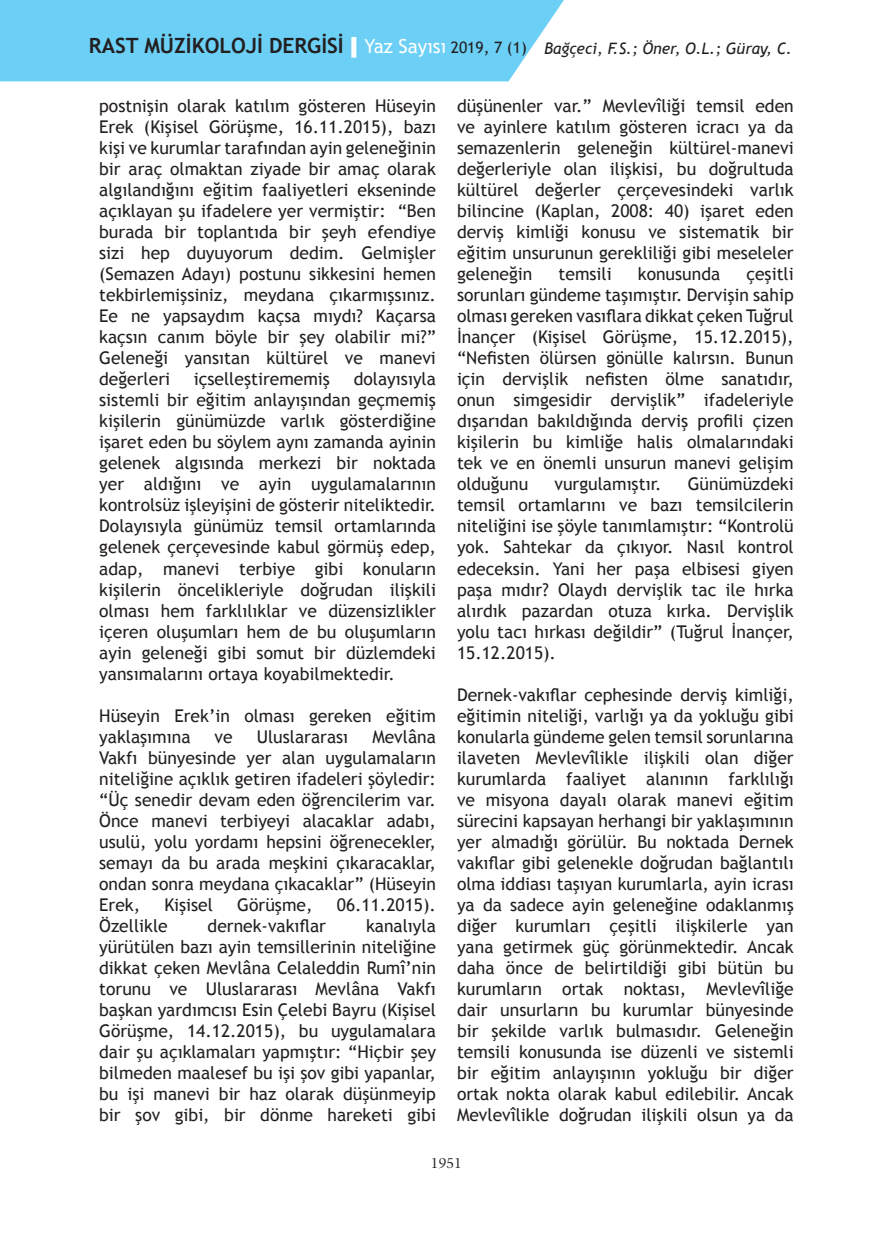
<style>
.page{position:relative;width:893px;height:1241px;background:#fff}
.page>*{position:absolute;margin:0;border:0;box-sizing:border-box;transform-origin:0 0}
.t1{font:17.5px/21px "Trebuchet MS";color:#231f20;text-align:justify}
.t2{font:italic 15.75px "Trebuchet MS";color:#231f20}
.t3{font:14px "Trump Mediaeval";color:#231f20}
.s1{font-weight:700;font-style:normal;font-size:21px}
.s2{font-style:normal;font-size:21px;color:#fff}
.s3{font-style:normal;font-size:19.25px;color:#fff}
.s4{font-style:normal}
</style>
<div class="page">
<div style="left:0;top:0;width:564px;height:81px;background:#6bcff6"></div>
<div style="left:351px;top:37px;width:5px;height:21px;border:4px solid #fff"></div>
<p class="t2" style="left:89px;top:38px;width:704px"><span class="s1">RAST MÜZIKOLOJI DERGISI</span> <span class="s2">|</span> <span class="s3">Yaz Sayısı</span> <span class="s4">2019, 7 (1)</span> Bağçeci, F.S.; Öner, O.L.; Güray, C.</p>
<p class="t1" style="left:99px;top:95px;width:338px">postnişin olarak katılım gösteren Hüseyin Erek (Kişisel Görüşme, 16.11.2015), bazı kişi ve kurumlar tarafından ayin geleneğinin bir araç olmaktan ziyade bir amaç olarak algılandığını eğitim faaliyetleri ekseninde açıklayan şu ifadelere yer vermiştir: “Ben burada bir toplantıda bir şeyh efendiye sizi hep duyuyorum dedim. Gelmişler (Semazen Adayı) postunu sikkesini hemen tekbirlemişsiniz, meydana çıkarmışsınız.<br>Ee ne yapsaydım kaçsa mıydı? Kaçarsa kaçsın canım böyle bir şey olabilir mi?” Geleneği yansıtan kültürel ve manevi değerleri</p>
<p class="t1" style="left:99px;top:368px;width:338px;text-indent:255px">dolayısıyla sistemli bir eğitim anlayışından geçmemiş kişilerin günümüzde varlık gösterdiğine işaret eden bu söylem aynı zamanda ayinin gelenek algısında merkezi bir noktada yer aldığını ve ayin uygulamalarının kontrolsüz işleyişini de gösterir niteliktedir.<br>Dolayısıyla günümüz temsil ortamlarında gelenek çerçevesinde kabul görmüş edep, adap, manevi terbiye gibi konuların kişilerin öncelikleriyle doğrudan ilişkili olması hem farklılıklar ve düzensizlikler içeren oluşumları hem de bu oluşumların ayin geleneği gibi somut bir düzlemdeki yansımalarını ortaya koyabilmektedir.</p>
<p class="t1" style="left:99px;top:704px;width:338px">Hüseyin Erek’in olması gereken eğitim yaklaşımına</p>
<p class="t1" style="left:194px;top:368px;width:138px">içselleştirememiş</p>
<p class="t1" style="left:99px;top:725px;width:338px;text-indent:273px">Mevlâna Vakfı bünyesinde yer alan uygulamaların niteliğine açıklık getiren ifadeleri şöyledir: “Üç senedir devam eden öğrencilerim var.<br>Önce manevi terbiyeyi alacaklar adabı, usulü, yolu yordamı hepsini öğrenecekler, semayı da bu arada meşkini çıkaracaklar, ondan sonra meydana çıkacaklar” (Hüseyin Erek,</p>
<p class="t1" style="left:215px;top:725px;width:20px">ve</p>
<p class="t1" style="left:257px;top:725px;width:93px">Uluslararası</p>
<p class="t1" style="left:165px;top:893px;width:50px">Kişisel</p>
<p class="t1" style="left:237px;top:893px;width:77px">Görüşme,</p>
<p class="t1" style="left:337px;top:893px;width:101px">06.11.2015).</p>
<p class="t1" style="left:99px;top:914px;width:70px">Özellikle</p>
<p class="t1" style="left:208px;top:914px;width:120px">dernek-vakıflar</p>
<p class="t1" style="left:99px;top:914px;width:338px;text-indent:267px">kanalıyla yürütülen bazı ayin temsillerinin niteliğine dikkat çeken Mevlâna Celaleddin Rumî’nin torunu ve Uluslararası Mevlâna Vakfı başkan yardımcısı Esin Çelebi Bayru (Kişisel Görüşme, 14.12.2015), bu uygulamalara dair şu açıklamaları yapmıştır: “Hiçbir şey bilmeden maalesef bu işi şov gibi yapanlar, bu işi manevi bir haz olarak düşünmeyip bir şov gibi, bir dönme hareketi gibi</p>
<p class="t1" style="left:457px;top:95px;width:338px">düşünenler var.” Mevlevîliği temsil eden ve ayinlere katılım gösteren icracı ya da semazenlerin geleneğin kültürel-manevi değerleriyle olan ilişkisi, bu doğrultuda kültürel değerler çerçevesindeki varlık bilincine (Kaplan, 2008: 40) işaret eden derviş kimliği konusu ve sistematik bir eğitim unsurunun gerekliliği gibi meseleler geleneğin</p>
<p class="t1" style="left:457px;top:263px;width:338px;text-indent:289px">çeşitli sorunları gündeme taşımıştır. Dervişin sahip olması gereken vasıflara dikkat çeken Tuğrul İnançer (Kişisel Görüşme, 15.12.2015), “Nefisten ölürsen gönülle kalırsın. Bunun için dervişlik nefisten ölme sanatıdır, onun simgesidir dervişlik” ifadeleriyle dışarıdan bakıldığında derviş profili çizen kişilerin bu kimliğe halis olmalarındaki tek ve en önemli unsurun manevi gelişim olduğunu</p>
<p class="t1" style="left:558px;top:263px;width:55px">temsili</p>
<p class="t1" style="left:638px;top:263px;width:84px">konusunda</p>
<p class="t1" style="left:457px;top:473px;width:338px;text-indent:231px">Günümüzdeki temsil ortamlarını ve bazı temsilcilerin niteliğini ise şöyle tanımlamıştır: “Kontrolü yok. Sahtekar da çıkıyor. Nasıl kontrol edeceksin. Yani her paşa elbisesi giyen paşa mıdır? Olaydı dervişlik tac ile hırka alırdık pazardan otuza kırka. Dervişlik yolu tacı hırkası değildir” (Tuğrul İnançer, 15.12.2015).</p>
<p class="t1" style="left:457px;top:683px;width:338px">Dernek-vakıflar cephesinde derviş kimliği, eğitimin niteliği, varlığı ya da yokluğu gibi konularla gündeme gelen temsil sorunlarına ilaveten Mevlevîlikle ilişkili olan diğer kurumlarda faaliyet alanının farklılığı ve misyona dayalı olarak manevi eğitim sürecini kapsayan herhangi bir yaklaşımının yer almadığı görülür. Bu noktada Dernek vakıflar gibi gelenekle doğrudan bağlantılı olma iddiası taşıyan kurumlarla, ayin icrası ya da sadece ayin geleneğine odaklanmış diğer kurumları çeşitli ilişkilerle yan yana getirmek güç görünmektedir. Ancak daha önce de belirtildiği gibi bütün bu kurumların ortak noktası, Mevlevîliğe dair unsurların bu kurumlar bünyesinde bir şekilde varlık bulmasıdır. Geleneğin temsili konusunda ise düzenli ve sistemli bir eğitim anlayışının yokluğu bir diğer ortak nokta olarak kabul edilebilir. Ancak Mevlevîlikle doğrudan ilişkili olsun ya da</p>
<p class="t1" style="left:554px;top:473px;width:109px">vurgulamıştır.</p>
<p class="t3" style="left:431px;top:1154px;width:33px">1951</p>
</div>
